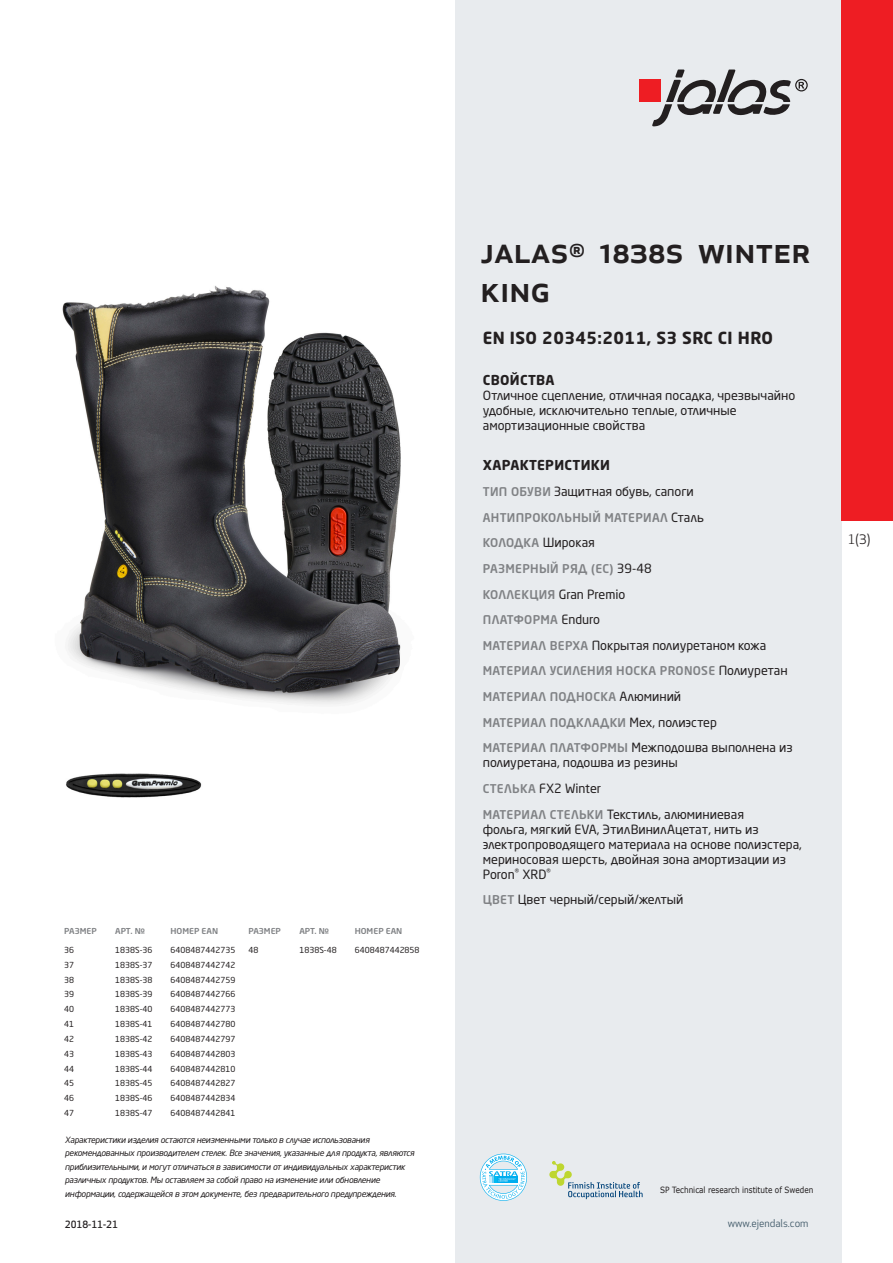
<style>
.page{position:relative;width:893px;height:1263px;background:#fff}
.page>*{position:absolute;margin:0;border:0;box-sizing:border-box;transform-origin:0 0}
.prodname{font:500 36px/39px "Apex New";color:#231f20}
.Funktion_body{font:700 16.5px "Neo Sans Pro Cyr";letter-spacing:.025em;color:#231f20}
.Funktion_body-2{font:700 13.5px "Neo Sans Pro Cyr";letter-spacing:.025em;color:#231f20}
.t1{font:12.75px "Apex New";color:#231f20}
.Funktion_body-3{font:12.6px/15px "Neo Sans Pro Cyr";color:#231f20}
.Funktion_body-4{font:500 12px "Neo Sans Pro Cyr";letter-spacing:.025em;color:#808285}
.Funktion_body-5{font:500 12px "Neo Sans Pro Cyr";color:#808285}
.t2{font:10.5px "Apex New";color:#405968}
.Sidfot_datum{font:500 9.75px "Apex New";color:#231f20}
.t3{font:italic 8.55px/13.5px "Neo Sans Pro Cyr";letter-spacing:-.025em;color:#231f20}
.t4{font:8.55px "Verdana";color:#231f20;scale:.85 1}
.ArticleTable_body{font:8.25px "Neo Sans Pro Cyr";color:#231f20}
.ArticeTable_header{font:500 8.1px "Neo Sans Pro Cyr";color:#808285;scale:1.06 1}
.s1{font-weight:500;font-size:12px;color:#808285}
.s2{font-weight:400;font-size:12.6px;color:#231f20}
</style>
<div class="page">
<div style="left:455px;top:0;width:387px;height:1263px;background:#e8ebee"></div>
<svg style="left:549px;top:1161px;width:94px;height:38px"></svg>
<svg style="left:480px;top:1154px;width:47px;height:47px"></svg>
<div style="left:639px;top:80px;width:22px;height:22px;background:#ee1d23"></div>
<svg style="left:652px;top:70px;width:156px;height:56px"></svg>
<div style="left:842px;top:0;width:51px;height:520px;background:#ee1d23"></div>
<img style="left:62px;top:286px;width:339px;height:419px">
<img style="left:66px;top:773px;width:136px;height:25px">
<p class="ArticeTable_header" style="left:64px;top:926px;width:32px">РАЗМЕР</p>
<p class="ArticeTable_header" style="left:115px;top:926px;width:30px">АРТ. №</p>
<p class="ArticeTable_header" style="left:171px;top:926px;width:46px">НОМЕР EAN</p>
<p class="ArticleTable_body" style="left:64px;top:945px;width:11px">36</p>
<p class="ArticleTable_body" style="left:115px;top:945px;width:39px">1838S-36</p>
<p class="ArticleTable_body" style="left:171px;top:945px;width:66px">6408487442735</p>
<p class="ArticleTable_body" style="left:64px;top:960px;width:11px">37</p>
<p class="ArticleTable_body" style="left:115px;top:960px;width:39px">1838S-37</p>
<p class="ArticleTable_body" style="left:171px;top:960px;width:66px">6408487442742</p>
<p class="ArticleTable_body" style="left:64px;top:974px;width:11px">38</p>
<p class="ArticleTable_body" style="left:115px;top:974px;width:39px">1838S-38</p>
<p class="ArticleTable_body" style="left:171px;top:974px;width:66px">6408487442759</p>
<p class="ArticleTable_body" style="left:64px;top:989px;width:11px">39</p>
<p class="ArticleTable_body" style="left:115px;top:989px;width:39px">1838S-39</p>
<p class="ArticleTable_body" style="left:171px;top:989px;width:66px">6408487442766</p>
<p class="ArticleTable_body" style="left:64px;top:1004px;width:11px">40</p>
<p class="ArticleTable_body" style="left:115px;top:1004px;width:39px">1838S-40</p>
<p class="ArticleTable_body" style="left:171px;top:1004px;width:66px">6408487442773</p>
<p class="ArticleTable_body" style="left:64px;top:1019px;width:11px">41</p>
<p class="ArticleTable_body" style="left:115px;top:1019px;width:39px">1838S-41</p>
<p class="ArticleTable_body" style="left:171px;top:1019px;width:66px">6408487442780</p>
<p class="ArticleTable_body" style="left:64px;top:1034px;width:11px">42</p>
<p class="ArticleTable_body" style="left:115px;top:1034px;width:39px">1838S-42</p>
<p class="ArticleTable_body" style="left:171px;top:1034px;width:66px">6408487442797</p>
<p class="ArticleTable_body" style="left:64px;top:1049px;width:11px">43</p>
<p class="ArticleTable_body" style="left:115px;top:1049px;width:39px">1838S-43</p>
<p class="ArticleTable_body" style="left:171px;top:1049px;width:66px">6408487442803</p>
<p class="ArticleTable_body" style="left:64px;top:1063px;width:11px">44</p>
<p class="ArticleTable_body" style="left:115px;top:1063px;width:39px">1838S-44</p>
<p class="ArticleTable_body" style="left:171px;top:1063px;width:66px">6408487442810</p>
<p class="ArticleTable_body" style="left:64px;top:1078px;width:11px">45</p>
<p class="ArticleTable_body" style="left:115px;top:1078px;width:39px">1838S-45</p>
<p class="ArticleTable_body" style="left:171px;top:1078px;width:66px">6408487442827</p>
<p class="ArticleTable_body" style="left:64px;top:1093px;width:11px">46</p>
<p class="ArticleTable_body" style="left:115px;top:1093px;width:39px">1838S-46</p>
<p class="ArticleTable_body" style="left:171px;top:1093px;width:66px">6408487442834</p>
<p class="ArticleTable_body" style="left:64px;top:1108px;width:11px">47</p>
<p class="ArticleTable_body" style="left:115px;top:1108px;width:39px">1838S-47</p>
<p class="ArticleTable_body" style="left:171px;top:1108px;width:66px">6408487442841</p>
<p class="ArticeTable_header" style="left:248px;top:926px;width:32px">РАЗМЕР</p>
<p class="ArticeTable_header" style="left:299px;top:926px;width:30px">АРТ. №</p>
<p class="ArticeTable_header" style="left:355px;top:926px;width:46px">НОМЕР EAN</p>
<p class="ArticleTable_body" style="left:248px;top:945px;width:11px">48</p>
<p class="ArticleTable_body" style="left:299px;top:945px;width:39px">1838S-48</p>
<p class="ArticleTable_body" style="left:355px;top:945px;width:66px">6408487442858</p>
<p class="t3" style="left:65px;top:1132px;width:351px">Характеристики изделия остаются неизменными только в случае использования рекомендованных производителем стелек. Все значения, указанные для продукта, являются приблизительными, и могут отличаться в зависимости от индивидуальных характеристик различных продуктов. Мы оставляем за собой право на изменение или обновление информации, содержащейся в этом документе, без предварительного предупреждения.</p>
<p class="Sidfot_datum" style="left:65px;top:1218px;width:54px">2018-11-21</p>
<p class="prodname" style="left:480px;top:230px;width:332px">JALAS<sup>®</sup> 1838S Winter king</p>
<p class="Funktion_body" style="left:483px;top:327px;width:292px">EN ISO 20345:2011, S3 SRC CI HRO</p>
<p class="Funktion_body-2" style="left:483px;top:371px;width:73px">СВОЙСТВА</p>
<p class="Funktion_body-3" style="left:483px;top:387px;width:314px">Отличное сцепление, отличная посадка, чрезвычайно удобные, исключительно теплые, отличные амортизационные свойства</p>
<p class="Funktion_body-2" style="left:483px;top:457px;width:129px">ХАРАКТЕРИСТИКИ</p>
<p class="Funktion_body-3" style="left:483px;top:484px;width:213px"><span class="s1">ТИП ОБУВИ</span> Защитная обувь, сапоги</p>
<p class="Funktion_body-4" style="left:483px;top:510px;width:222px">АНТИПРОКОЛЬНЫЙ МАТЕРИАЛ <span class="s2">Сталь</span></p>
<p class="Funktion_body-5" style="left:483px;top:535px;width:114px">КОЛОДКА <span class="s2">Широкая</span></p>
<p class="Funktion_body-4" style="left:483px;top:561px;width:170px">РАЗМЕРНЫЙ РЯД (EC) <span class="s2">39-48</span></p>
<p class="Funktion_body-3" style="left:483px;top:586px;width:144px"><span class="s1">КОЛЛЕКЦИЯ</span> Gran Premio</p>
<p class="Funktion_body-4" style="left:483px;top:612px;width:119px">ПЛАТФОРМА <span class="s2">Enduro</span></p>
<p class="Funktion_body-3" style="left:483px;top:637px;width:285px"><span class="s1">МАТЕРИАЛ ВЕРХА</span> Покрытая полиуретаном кожа</p>
<p class="Funktion_body-4" style="left:483px;top:663px;width:306px">МАТЕРИАЛ УСИЛЕНИЯ НОСКА PRONOSE <span class="s2">Полиуретан</span></p>
<p class="Funktion_body-4" style="left:483px;top:689px;width:200px">МАТЕРИАЛ ПОДНОСКА <span class="s2">Алюминий</span></p>
<p class="Funktion_body-4" style="left:483px;top:715px;width:235px">МАТЕРИАЛ ПОДКЛАДКИ <span class="s2">Мех, полиэстер</span></p>
<p class="Funktion_body-3" style="left:483px;top:740px;width:311px"><span class="s1">МАТЕРИАЛ ПЛАТФОРМЫ</span> Межподошва выполнена из полиуретана, подошва из резины</p>
<p class="Funktion_body-3" style="left:483px;top:781px;width:120px"><span class="s1">СТЕЛЬКА</span> FX2 Winter</p>
<p class="Funktion_body-3" style="left:483px;top:806px;width:321px"><span class="s1">МАТЕРИАЛ СТЕЛЬКИ</span> Текстиль, алюминиевая<br>фольга, мягкий EVA, ЭтилВинилАцетат, нить из электропроводящего материала на основе полиэстера, мериносовая шерсть, двойная зона амортизации из Poron<sup>®</sup> XRD<sup>®</sup></p>
<p class="Funktion_body-3" style="left:483px;top:892px;width:202px"><span class="s1">ЦВЕТ</span> Цвет черный/серый/желтый</p>
<p class="t1" style="left:848px;top:531px;width:24px">1(3)</p>
<p class="t4" style="left:660px;top:1184px;width:182px">SP Technical research institute of Sweden</p>
<p class="t2" style="left:728px;top:1217px;width:82px">www.ejendals.com</p>
</div>
